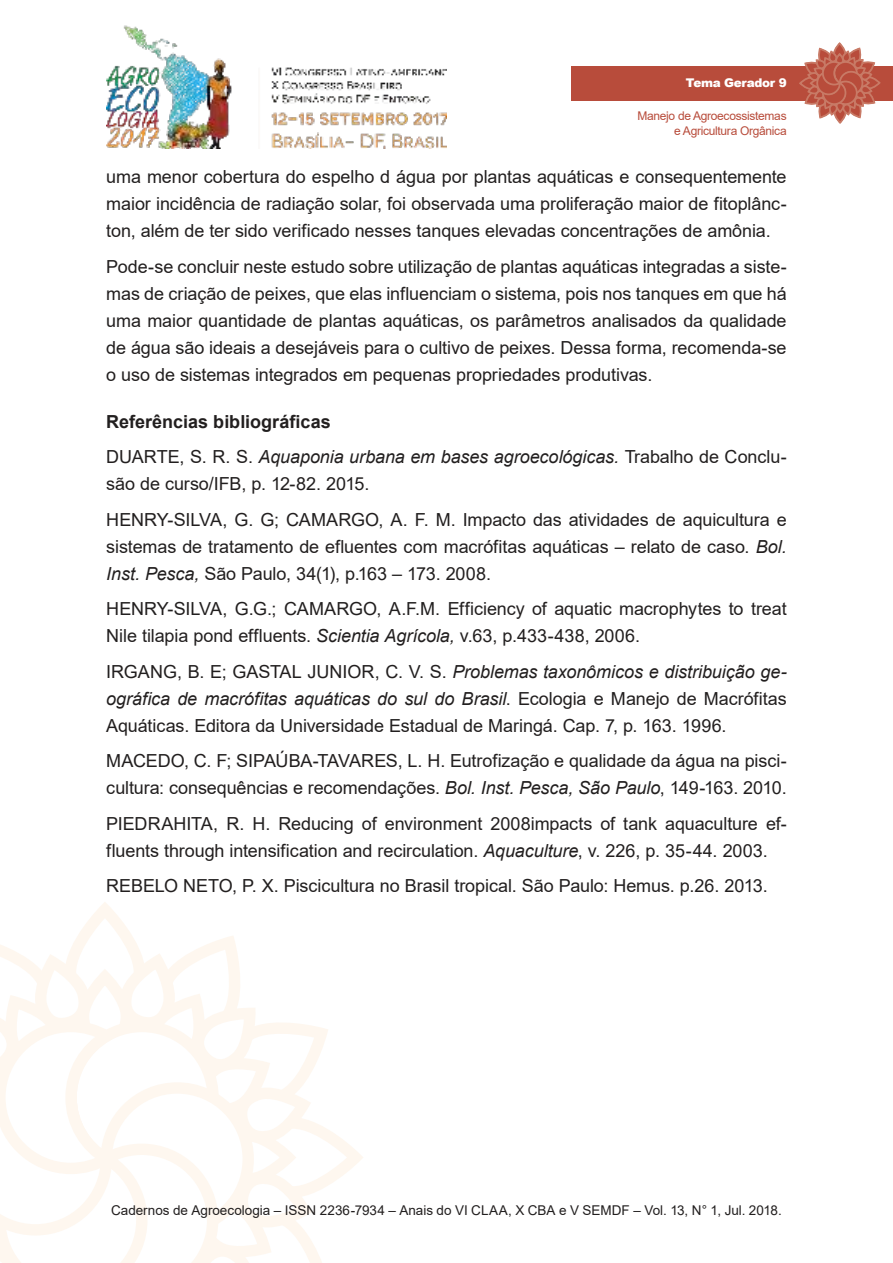
<style>
.page{position:relative;width:893px;height:1263px;background:#fff}
.page>*{position:absolute;margin:0;border:0;box-sizing:border-box;transform-origin:0 0}
.t1{font:18px/27px "Arial";letter-spacing:-.005em;color:#221f1f}
.t2{font:italic 18px/35.5px "Arial";letter-spacing:-.005em;color:#221f1f}
.t3{font:13.5px "Arial";color:#221f1f}
.t4{font:12px/14.4px "Arial";letter-spacing:-.025em;color:#b84c3b;text-align:right}
.t5{font:900 12px "Arial";letter-spacing:-.025em;color:#fff}
.s1{font-weight:700;font-style:normal}
.s2{font-style:normal}
.s3{font-style:italic}
</style>
<div class="page">
<img style="left:106px;top:25px;width:340px;height:124px">
<svg style="left:0;top:910px;width:363px;height:353px"></svg>
<div style="left:571px;top:66px;width:322px;height:34px;background:#b84c3b"></div>
<svg style="left:798px;top:43px;width:83px;height:81px"></svg>
<p class="t5" style="left:686px;top:76px;width:102px">Tema Gerador 9</p>
<p class="t4" style="left:637px;top:110px;width:151px">Manejo de Agroecossistemas e Agricultura Orgânica</p>
<p class="t1" style="left:106px;top:165px;width:682px;text-align:justify">uma menor cobertura do espelho d água por plantas aquáticas e consequentemente maior incidência de radiação solar, foi observada uma proliferação maior de fitoplânc&shy;ton, além de ter sido verificado nesses tanques elevadas concentrações de amônia.</p>
<p class="t1" style="left:106px;top:255px;width:682px;text-align:justify">Pode-se concluir neste estudo sobre utilização de plantas aquáticas integradas a siste&shy;mas de criação de peixes, que elas influenciam o sistema, pois nos tanques em que há uma maior quantidade de plantas aquáticas, os parâmetros analisados da qualidade de água são ideais a desejáveis para o cultivo de peixes. Dessa forma, recomenda-se o uso de sistemas integrados em pequenas propriedades produtivas.</p>
<p class="t2" style="left:106px;top:405px;width:682px"><span class="s1">Referências bibliográficas<br></span><span class="s2">DUARTE, S. R. S.</span> Aquaponia urbana em bases agroecológicas. <span class="s2">Trabalho de Conclu-</span></p>
<p class="t1" style="left:106px;top:468px;width:682px;line-height:35.5px">são de curso/IFB, p. 12-82. 2015.<br>HENRY-SILVA, G. G; CAMARGO, A. F. M. Impacto das atividades de aquicultura e</p>
<p class="t1" style="left:106px;top:535px;width:682px">sistemas de tratamento de efluentes com macrófitas aquáticas – relato de caso. <span class="s3">Bol.<br>Inst. Pesca,</span> São Paulo, 34(1), p.163 – 173. 2008.</p>
<p class="t1" style="left:106px;top:597px;width:682px">HENRY-SILVA, G.G.; CAMARGO, A.F.M. Efficiency of aquatic macrophytes to treat<br>Nile tilapia pond effluents. <span class="s3">Scientia Agrícola,</span> v.63, p.433-438, 2006.</p>
<p class="t1" style="left:106px;top:660px;width:682px;text-align:justify">IRGANG, B. E; GASTAL JUNIOR, C. V. S. <span class="s3">Problemas taxonômicos e distribuição ge&shy;ográfica de macrófitas aquáticas do sul do Brasil</span>. Ecologia e Manejo de Macrófitas Aquáticas. Editora da Universidade Estadual de Maringá. Cap. 7, p. 163. 1996.</p>
<p class="t1" style="left:106px;top:749px;width:682px">MACEDO, C. F; SIPAÚBA-TAVARES, L. H. Eutrofização e qualidade da água na pisci&shy;cultura: consequências e recomendações. <span class="s3">Bol. Inst. Pesca, São Paulo</span>, 149-163. 2010.</p>
<p class="t1" style="left:106px;top:812px;width:682px">PIEDRAHITA, R. H. Reducing of environment 2008impacts of tank aquaculture ef&shy;fluents through intensification and recirculation. <span class="s3">Aquaculture</span>, v. 226, p. 35-44. 2003.</p>
<p class="t1" style="left:106px;top:874px;width:663px">REBELO NETO, P. X. Piscicultura no Brasil tropical. São Paulo: Hemus. p.26. 2013.</p>
<p class="t3" style="left:111px;top:1205px;width:672px">Cadernos de Agroecologia – ISSN 2236-7934 – Anais do VI CLAA, X CBA e V SEMDF – Vol. 13, N° 1, Jul. 2018.</p>
</div>
